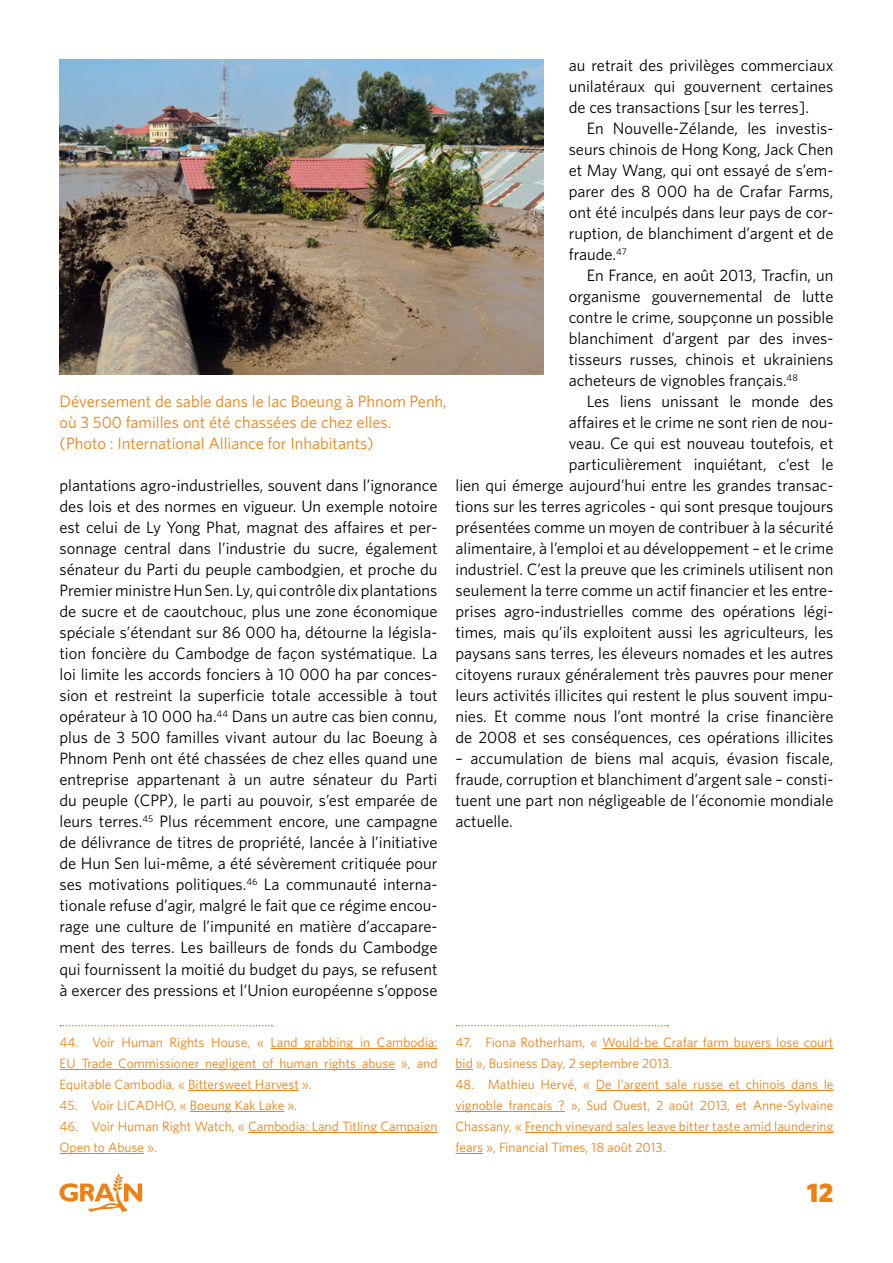
<style>
.page{position:relative;width:893px;height:1263px;background:#fff}
.page>*{position:absolute;margin:0;border:0;box-sizing:border-box;transform-origin:0 0}
.t1{font:900 27px "Whitney";color:#f08013}
.t2{font:16.5px/21px "Whitney";color:#000;text-align:justify}
.t3{font:16.5px/21px "Whitney";color:#f08013}
.t4{font:13.5px/21px "Whitney";color:#f08013;text-align:justify}
</style>
<div class="page">
<svg style="left:60px;top:1173px;width:82px;height:39px"></svg>
<svg style="left:60px;top:1025px;width:212px;height:1px"></svg>
<hr style="left:271px;top:1048px;width:166px;height:1px;background:#f08013">
<hr style="left:60px;top:1069px;width:335px;height:1px;background:#f08013">
<hr style="left:188px;top:1090px;width:111px;height:1px;background:#f08013">
<hr style="left:190px;top:1111px;width:94px;height:1px;background:#f08013">
<hr style="left:248px;top:1132px;width:189px;height:1px;background:#f08013">
<hr style="left:60px;top:1153px;width:84px;height:1px;background:#f08013">
<svg style="left:456px;top:1025px;width:212px;height:1px"></svg>
<hr style="left:602px;top:1048px;width:231px;height:1px;background:#f08013">
<svg style="left:455px;top:1069px;width:18px;height:1px"></svg>
<hr style="left:596px;top:1090px;width:237px;height:1px;background:#f08013">
<hr style="left:455px;top:1111px;width:110px;height:1px;background:#f08013">
<hr style="left:525px;top:1132px;width:308px;height:1px;background:#f08013">
<svg style="left:455px;top:1153px;width:28px;height:1px"></svg>
<img style="left:60px;top:60px;width:483px;height:315px">
<p class="t3" style="left:60px;top:391px;width:389px">Déversement de sable dans le lac Boeung à Phnom Penh, où 3 500 familles ont été chassées de chez elles.<br>(Photo : International Alliance for Inhabitants)</p>
<p class="t2" style="left:60px;top:475px;width:379px">plantations agro-industrielles, souvent dans l’ignorance des lois et des normes en vigueur. Un exemple notoire est celui de Ly Yong Phat, magnat des affaires et per&shy;sonnage central dans l’industrie du sucre, également sénateur du Parti du peuple cambodgien, et proche du Premier ministre Hun Sen. Ly, qui contrôle dix plantations de sucre et de caoutchouc, plus une zone économique spéciale s’étendant sur 86 000 ha, détourne la législa&shy;tion foncière du Cambodge de façon systématique. La loi limite les accords fonciers à 10 000 ha par conces&shy;sion et restreint la superficie totale accessible à tout opérateur à 10 000 ha.<sup>44</sup> Dans un autre cas bien connu, plus de 3 500 familles vivant autour du lac Boeung à Phnom Penh ont été chassées de chez elles quand une entreprise appartenant à un autre sénateur du Parti du peuple (CPP), le parti au pouvoir, s’est emparée de leurs terres.<sup>45</sup> Plus récemment encore, une campagne de délivrance de titres de propriété, lancée à l’initiative de Hun Sen lui-même, a été sévèrement critiquée pour ses motivations politiques.<sup>46</sup> La communauté interna&shy;tionale refuse d’agir, malgré le fait que ce régime encou&shy;rage une culture de l’impunité en matière d’accapare&shy;ment des terres. Les bailleurs de fonds du Cambodge qui fournissent la moitié du budget du pays, se refusent à exercer des pressions et l’Union européenne s’oppose</p>
<p class="t4" style="left:60px;top:1031px;width:379px">44. Voir Human Rights House, « Land grabbing in Cambodia:<br>EU Trade Commissioner negligent of human rights abuse », and Equitable Cambodia, « Bittersweet Harvest ».</p>
<p class="t4" style="left:60px;top:1094px;width:239px">45. Voir LICADHO, « Boeung Kak Lake ».</p>
<p class="t4" style="left:60px;top:1115px;width:379px">46. Voir Human Right Watch, « Cambodia: Land Titling Campaign<br>Open to Abuse ».</p>
<p class="t2" style="left:569px;top:55px;width:266px">au retrait des privilèges commerciaux unilatéraux qui gouvernent certaines de ces transactions [sur les terres].</p>
<p class="t2" style="left:569px;top:118px;width:266px;text-indent:18px">En Nouvelle-Zélande, les investis&shy;seurs chinois de Hong Kong, Jack Chen et May Wang, qui ont essayé de s’em&shy;parer des 8 000 ha de Crafar Farms, ont été inculpés dans leur pays de cor&shy;ruption, de blanchiment d’argent et de fraude.<sup>47</sup></p>
<p class="t2" style="left:569px;top:265px;width:266px;text-indent:18px">En France, en août 2013, Tracfin, un organisme gouvernemental de lutte contre le crime, soupçonne un possible blanchiment d’argent par des inves&shy;tisseurs russes, chinois et ukrainiens acheteurs de vignobles français.<sup>48</sup></p>
<p class="t2" style="left:455px;top:391px;width:379px;text-align:right">Les liens unissant le monde des<br>affaires et le crime ne sont rien de nou-<br>veau. Ce qui est nouveau toutefois, et particulièrement inquiétant, c’est le<br>lien qui émerge aujourd’hui entre les grandes transac&shy;tions sur les terres agricoles - qui sont presque toujours présentées comme un moyen de contribuer à la sécurité alimentaire, à l’emploi et au développement – et le crime industriel. C’est la preuve que les criminels utilisent non seulement la terre comme un actif financier et les entre&shy;prises agro-industrielles comme des opérations légi&shy;times, mais qu’ils exploitent aussi les agriculteurs, les paysans sans terres, les éleveurs nomades et les autres citoyens ruraux généralement très pauvres pour mener leurs activités illicites qui restent le plus souvent impu&shy;nies. Et comme nous l’ont montré la crise financière de 2008 et ses conséquences, ces opérations illicites</p>
<p class="t2" style="left:455px;top:748px;width:379px">– accumulation de biens mal acquis, évasion fiscale, fraude, corruption et blanchiment d’argent sale – consti&shy;tuent une part non négligeable de l’économie mondiale actuelle.</p>
<p class="t4" style="left:455px;top:1031px;width:379px">47. Fiona Rotherham, « Would-be Crafar farm buyers lose court bid », Business Day, 2 septembre 2013.</p>
<p class="t4" style="left:455px;top:1073px;width:379px">48. Mathieu Hervé, « De l’argent sale russe et chinois dans le vignoble français ? », Sud Ouest, 2 août 2013, et Anne-Sylvaine Chassany, « French vineyard sales leave bitter taste amid laundering fears », Financial Times, 18 août 2013.</p>
<h1 class="t1" style="left:807px;top:1176px;width:28px">12</h1>
</div>
